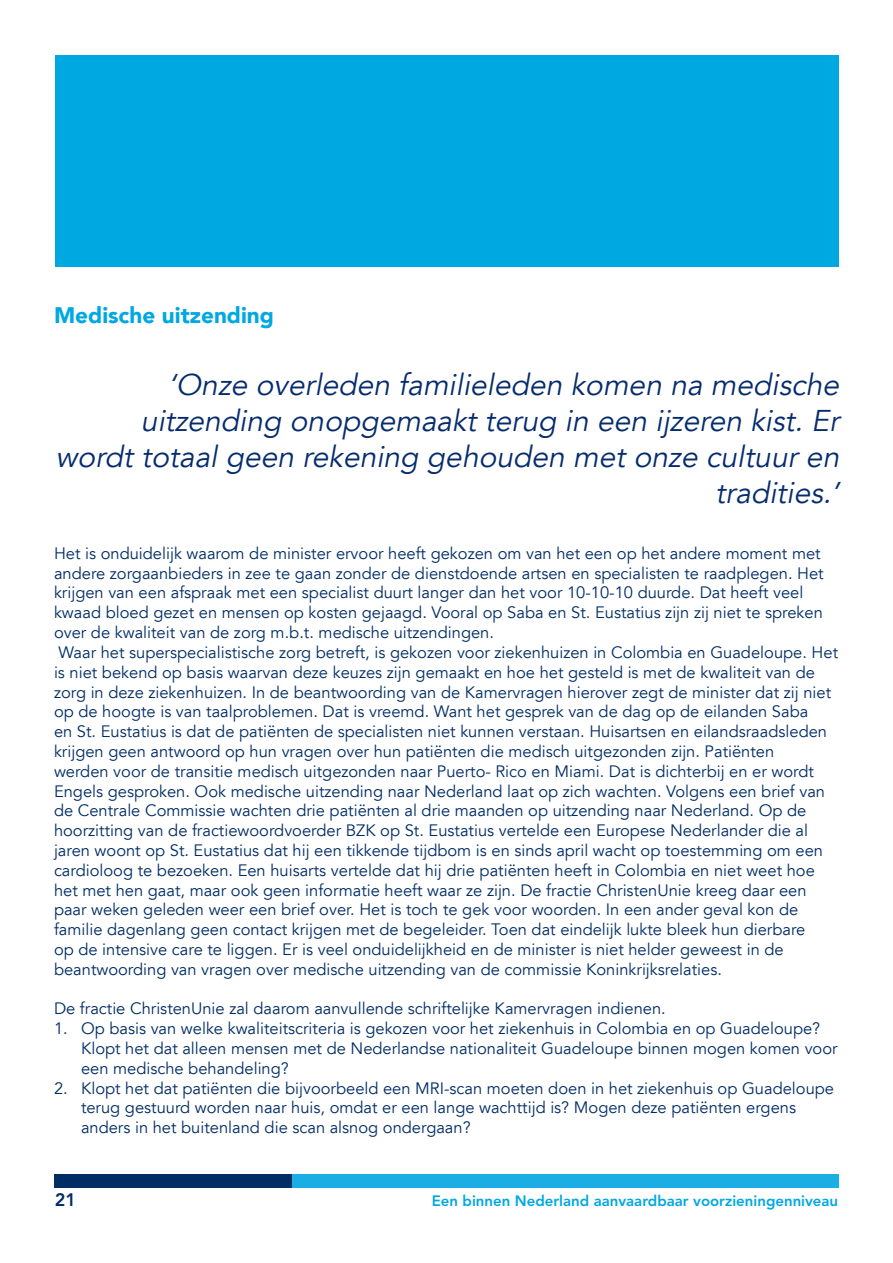
<style>
.page{position:relative;width:893px;height:1263px;background:#fff}
.page>*{position:absolute;margin:0;border:0;box-sizing:border-box;transform-origin:0 0}
.t1{font:italic 30px/36px "Avenir LT";color:#062c6e;text-align:right}
.t2{font:900 22.5px "Avenir LT";color:#00a8e2}
.t3{font:16.5px/19.8px "Avenir LT";color:#012d65}
.t4{font:800 15px "Avenir LT Std";color:#00a8e2}
.t5{font:800 15px "Avenir LT Std";color:#012d65}
.s1{font-size:18px}
</style>
<div class="page">
<div style="left:55px;top:55px;width:783px;height:211px;background:#00a8e2"></div>
<div style="left:55px;top:1174px;width:783px;height:13px;background:#1aaee5"></div>
<div style="left:54px;top:1174px;width:237px;height:13px;background:#012d65"></div>
<h2 class="t2" style="left:54px;top:302px;width:222px">Medische uitzending</h2>
<h1 class="t1" style="left:56px;top:368px;width:791px">‘Onze overleden familieleden komen na medische uitzending onopgemaakt terug in een ijzeren kist. Er wordt totaal geen rekening gehouden met onze cultuur en tradities.’</h1>
<p class="t3" style="left:54px;top:544px;width:786px">Het is onduidelijk waarom de minister ervoor heeft gekozen om van het een op het andere moment met andere zorgaanbieders in zee te gaan zonder de dienstdoende artsen en specialisten te raadplegen. Het krijgen van een afspraak met een specialist duurt langer dan het voor 10-10-10 duurde. Dat heeft veel kwaad bloed gezet en mensen op kosten gejaagd. Vooral op Saba en St. Eustatius zijn zij niet te spreken over de kwaliteit van de zorg m.b.t. medische uitzendingen.<br>Waar het superspecialistische zorg betreft, is gekozen voor ziekenhuizen in Colombia en Guadeloupe. Het is niet bekend op basis waarvan deze keuzes zijn gemaakt en hoe het gesteld is met de kwaliteit van de zorg in deze ziekenhuizen. In de beantwoording van de Kamervragen hierover zegt de minister dat zij niet op de hoogte is van taalproblemen. Dat is vreemd. Want het gesprek van de dag op de eilanden Saba<br>en St. Eustatius is dat de patiënten de specialisten niet kunnen verstaan. Huisartsen en eilandsraadsleden krijgen geen antwoord op hun vragen over hun patiënten die medisch uitgezonden zijn. Patiënten<br>werden voor de transitie medisch uitgezonden naar Puerto- Rico en Miami. Dat is dichterbij en er wordt Engels gesproken. Ook medische uitzending naar Nederland laat op zich wachten. Volgens een brief van de Centrale Commissie wachten drie patiënten al drie maanden op uitzending naar Nederland. Op de hoorzitting van de fractiewoordvoerder BZK op St. Eustatius vertelde een Europese Nederlander die al jaren woont op St. Eustatius dat hij een tikkende tijdbom is en sinds april wacht op toestemming om een cardioloog te bezoeken. Een huisarts vertelde dat hij drie patiënten heeft in Colombia en niet weet hoe het met hen gaat, maar ook geen informatie heeft waar ze zijn. De fractie ChristenUnie kreeg daar een paar weken geleden weer een brief over. Het is toch te gek voor woorden. In een ander geval kon de familie dagenlang geen contact krijgen met de begeleider. Toen dat eindelijk lukte bleek hun dierbare<br>op de intensive care te liggen. Er is veel onduidelijkheid en de minister is niet helder geweest in de beantwoording van vragen over medische uitzending van de commissie Koninkrijksrelaties.</p>
<p class="t3" style="left:54px;top:999px;width:613px">De fractie ChristenUnie zal daarom aanvullende schriftelijke Kamervragen indienen.</p>
<p class="t3" style="left:81px;top:1019px;width:758px;text-indent:-27px">1. Op basis van welke kwaliteitscriteria is gekozen voor het ziekenhuis in Colombia en op Guadeloupe?<br>Klopt het dat alleen mensen met de Nederlandse nationaliteit Guadeloupe binnen mogen komen voor een medische behandeling?</p>
<p class="t3" style="left:81px;top:1078px;width:755px;text-indent:-27px">2. Klopt het dat patiënten die bijvoorbeeld een MRI-scan moeten doen in het ziekenhuis op Guadeloupe terug gestuurd worden naar huis, omdat er een lange wachttijd is? Mogen deze patiënten ergens anders in het buitenland die scan alsnog ondergaan?</p>
<p class="t5" style="left:55px;top:1192px;width:23px">2<span class="s1">1</span></p>
<p class="t4" style="left:328px;top:1192px;width:507px">Laat doven meedoen i Ned rland. Erken de Nederlandse Gebarentaal!</p>
<p class="t4" style="left:432px;top:1192px;width:408px">Een binnen Nederland aanvaardbaar voorzieningenniveau</p>
</div>
